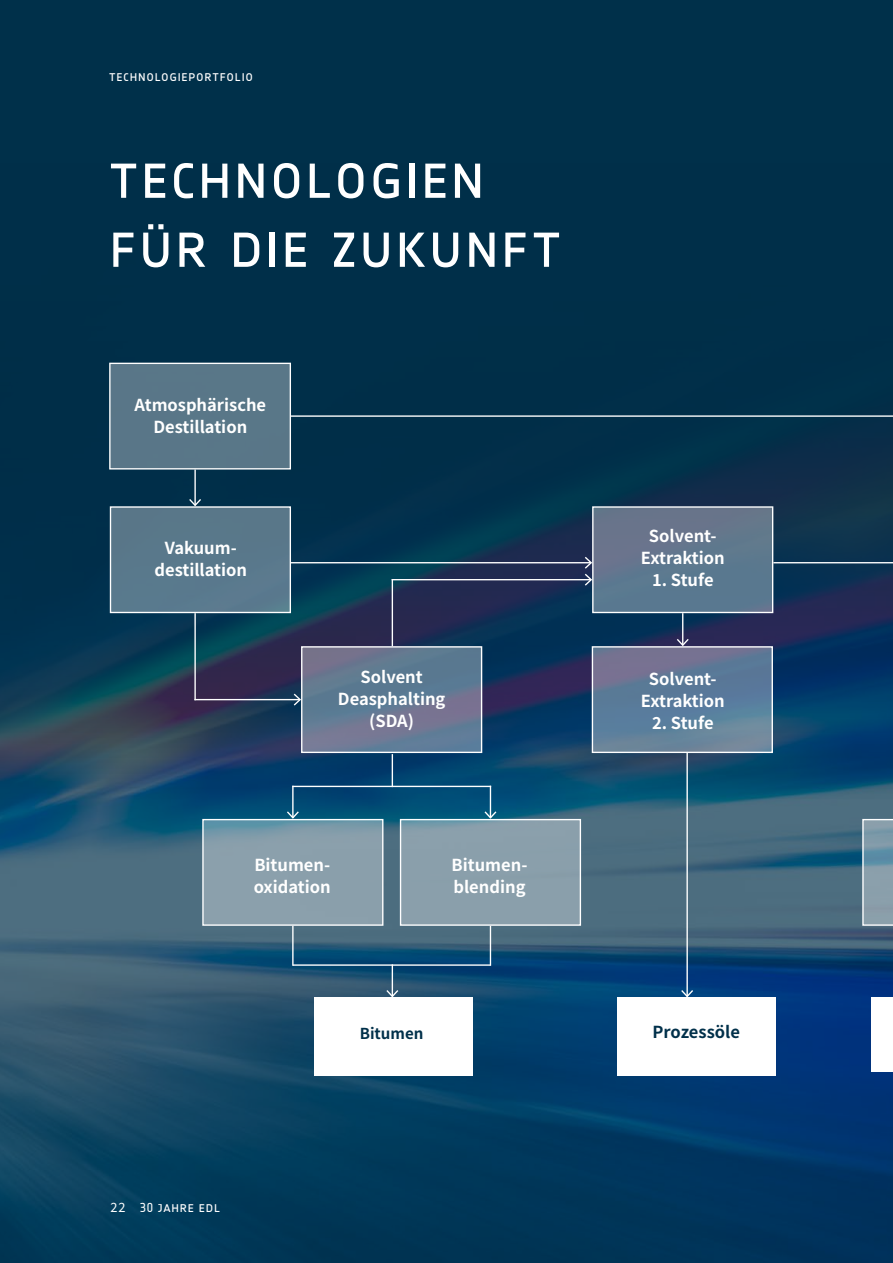
<style>
.page{position:relative;width:893px;height:1263px;background:#00304a}
.page>*{position:absolute;margin:0;border:0;box-sizing:border-box;transform-origin:0 0}
.H2_kleiner{font:60px/69px "Notes Regular Caps Tf";letter-spacing:.04em;color:#fff}
.Boxtext{font:700 16.5px/21.9px "Noto Sans JP";color:#fff;text-align:center}
.Boxtext_dunkel{font:700 16.5px "Noto Sans JP";color:#00304a}
.GS{font:700 15px "Noto Sans JP";color:#00304a}
.t1{font:13.5px "Notes Regular Caps Tf";letter-spacing:.055em;color:#fff}
.s1{font-family:"Noto Sans JP";font-size:12.75px}
.s2{font-size:12.75px}
</style>
<div class="page">
<img style="left:0;top:362px;width:893px;height:901px">
<div style="left:110px;top:363px;width:180px;height:106px;background:#597788"></div>
<div style="left:110px;top:507px;width:180px;height:105px;background:#59788b"></div>
<svg style="left:303px;top:648px;width:177px;height:103px;background:#657892"></svg>
<div style="left:593px;top:507px;width:180px;height:105px;background:#5f788e"></div>
<svg style="left:594px;top:648px;width:177px;height:103px;background:#637b98"></svg>
<svg style="left:204px;top:821px;width:177px;height:103px;background:#869eab"></svg>
<div style="left:401px;top:820px;width:179px;height:105px;background:#8a9fab"></div>
<div style="left:109px;top:363px;width:182px;height:106px;border:1px solid #fff"></div>
<div style="left:110px;top:506px;width:181px;height:107px;border:1px solid #fff"></div>
<div style="left:301px;top:646px;width:181px;height:107px;border:1px solid #fff"></div>
<div style="left:202px;top:819px;width:181px;height:107px;border:1px solid #fff"></div>
<div style="left:400px;top:819px;width:181px;height:107px;border:1px solid #fff"></div>
<div style="left:592px;top:506px;width:181px;height:107px;border:1px solid #fff"></div>
<div style="left:592px;top:646px;width:181px;height:107px;border:1px solid #fff"></div>
<svg style="left:862px;top:819px;width:31px;height:107px;background:#88a1ae"></svg>
<hr style="left:291px;top:415px;width:602px;height:2px;background:#fff">
<hr style="left:194px;top:469px;width:2px;height:36px;background:#fff">
<svg style="left:188px;top:497px;width:15px;height:10px"></svg>
<hr style="left:290px;top:562px;width:301px;height:1px;background:#fff">
<hr style="left:773px;top:562px;width:120px;height:1px;background:#fff">
<hr style="left:682px;top:613px;width:1px;height:32px;background:#fff">
<svg style="left:675px;top:637px;width:15px;height:10px"></svg>
<hr style="left:292px;top:786px;width:2px;height:32px;background:#fff">
<svg style="left:285px;top:810px;width:15px;height:10px"></svg>
<hr style="left:490px;top:786px;width:1px;height:32px;background:#fff">
<svg style="left:483px;top:810px;width:15px;height:10px"></svg>
<hr style="left:292px;top:786px;width:199px;height:1px;background:#fff">
<hr style="left:392px;top:754px;width:1px;height:33px;background:#fff">
<hr style="left:194px;top:699px;width:106px;height:1px;background:#fff">
<svg style="left:292px;top:692px;width:10px;height:15px"></svg>
<hr style="left:194px;top:613px;width:2px;height:87px;background:#fff">
<hr style="left:392px;top:579px;width:199px;height:1px;background:#fff">
<svg style="left:583px;top:555px;width:10px;height:32px"></svg>
<hr style="left:392px;top:579px;width:1px;height:67px;background:#fff">
<div style="left:872px;top:997px;width:21px;height:75px;background:#fff"></div>
<div style="left:617px;top:997px;width:159px;height:78px;background:#fff"></div>
<hr style="left:686px;top:752px;width:2px;height:244px;background:#fff">
<svg style="left:680px;top:988px;width:15px;height:9px"></svg>
<div style="left:314px;top:997px;width:158px;height:78px;background:#fff"></div>
<hr style="left:292px;top:926px;width:2px;height:40px;background:#fff">
<hr style="left:490px;top:926px;width:1px;height:40px;background:#fff">
<hr style="left:293px;top:964px;width:197px;height:2px;background:#fff">
<hr style="left:392px;top:964px;width:1px;height:32px;background:#fff">
<svg style="left:385px;top:988px;width:15px;height:9px"></svg>
<p class="t1" style="left:109px;top:69px;width:145px">technologieportfolio</p>
<p class="H2_kleiner" style="left:109px;top:143px;width:453px">technologien für die zukunft</p>
<p class="Boxtext" style="left:135px;top:395px;width:133px">Atmosphärische<br>Destillation</p>
<p class="Boxtext" style="left:154px;top:537px;width:94px">Vakuum&shy;destillation</p>
<p class="Boxtext" style="left:338px;top:666px;width:109px">Solvent<br>Deasphalting (SDA)</p>
<p class="Boxtext" style="left:254px;top:854px;width:79px;text-align:left">Bitumen&shy;oxidation</p>
<p class="Boxtext" style="left:452px;top:854px;width:77px;text-align:left">Bitumen&shy;blending</p>
<p class="Boxtext" style="left:641px;top:526px;width:85px">Solvent-<br>Extraktion</p>
<p class="Boxtext" style="left:652px;top:569px;width:63px">1. Stufe</p>
<p class="Boxtext" style="left:641px;top:668px;width:85px">Solvent-<br>Extraktion</p>
<p class="Boxtext" style="left:652px;top:712px;width:63px">2. Stufe</p>
<p class="t1" style="left:111px;top:1200px;width:111px"><span class="s1">22</span> <span class="s2">30</span> jahre edl</p>
<p class="GS" style="left:360px;top:1025px;width:65px">Bitumen</p>
<p class="Boxtext_dunkel" style="left:653px;top:1022px;width:89px">Prozessöle</p>
</div>
